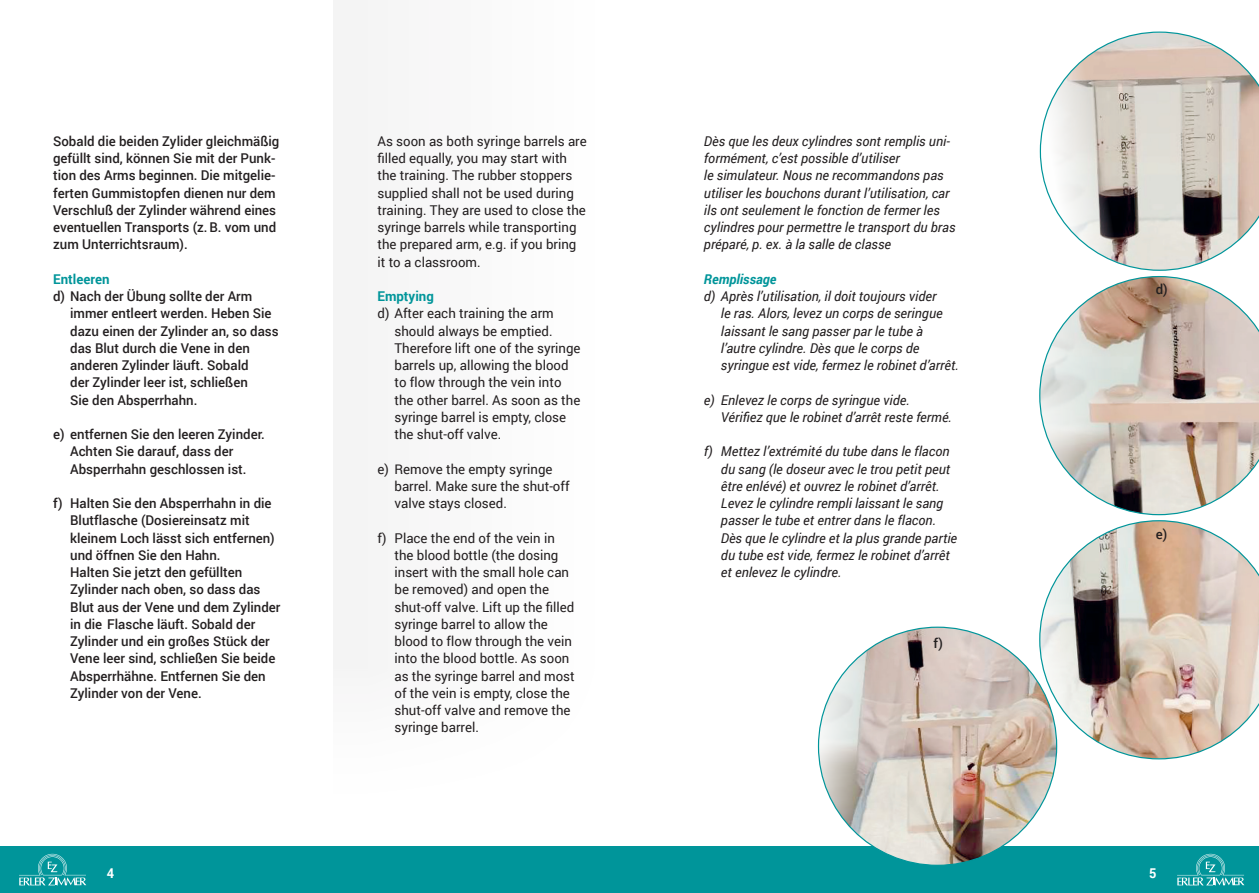
<style>
.page{position:relative;width:1259px;height:893px;background:#fff}
.page>*{position:absolute;margin:0;border:0;box-sizing:border-box;transform-origin:0 0}
.t1{font:500 13.5px/17.2px "Roboto";color:#231f20}
.t2{font:13.5px/17.2px "Roboto";color:#231f20}
.t3{font:italic 13.5px/17.2px "Roboto";color:#231f20}
.t4{font:700 13.5px "Roboto";color:#00959a}
.t5{font:italic 700 13.5px "Roboto";color:#00959a}
.t6{font:700 13.5px "Roboto";color:#fff;scale:.95 1}
</style>
<div class="page">
<div style="left:0;top:846px;width:1259px;height:47px;background:#00959a"></div>
<svg style="left:19px;top:854px;width:67px;height:31px"></svg>
<svg style="left:1177px;top:854px;width:67px;height:31px"></svg>
<div style="left:333px;top:0;width:298px;height:846px;background:#fafafa"></div>
<svg style="left:1039px;top:32px;width:220px;height:239px"></svg>
<svg style="left:1039px;top:276px;width:220px;height:239px"></svg>
<img style="left:818px;top:627px;width:238px;height:237px">
<svg style="left:1039px;top:520px;width:220px;height:239px"></svg>
<p class="t1" style="left:53px;top:132px;width:228px">Sobald die beiden Zylider gleichmäßig gefüllt sind, können Sie mit der Punk&shy;tion des Arms beginnen. Die mitgelie&shy;ferten Gummistopfen dienen nur dem Verschluß der Zylinder während eines eventuellen Transports (z.B. vom und zum Unterrichtsraum).</p>
<p class="t4" style="left:53px;top:270px;width:58px">Entleeren</p>
<p class="t1" style="left:70px;top:287px;width:210px;text-indent:-17px">d) Nach der Übung sollte der Arm immer entleert werden. Heben Sie dazu einen der Zylinder an, so dass das Blut durch die Vene in den anderen Zylinder läuft. Sobald<br>der Zylinder leer ist, schließen<br>Sie den Absperrhahn.</p>
<p class="t1" style="left:70px;top:425px;width:196px;text-indent:-17px">e) entfernen Sie den leeren Zyinder.<br>Achten Sie darauf, dass der<br>Absperrhahn geschlossen ist.</p>
<p class="t1" style="left:70px;top:494px;width:212px;text-indent:-17px">f) Halten Sie den Absperrhahn in die<br>Blutflasche (Dosiereinsatz mit kleinem Loch lässt sich entfernen) und öffnen Sie den Hahn.<br>Halten Sie jetzt den gefüllten<br>Zylinder nach oben, so dass das<br>Blut aus der Vene und dem Zylinder in die Flasche läuft. Sobald der<br>Zylinder und ein großes Stück der<br>Vene leer sind, schließen Sie beide<br>Absperrhähne. Entfernen Sie den<br>Zylinder von der Vene.</p>
<p class="t2" style="left:377px;top:132px;width:211px">As soon as both syringe barrels are filled equally, you may start with the training. The rubber stoppers supplied shall not be used during training. They are used to close the syringe barrels while transporting the prepared arm, e.g. if you bring it to a classroom.</p>
<p class="t4" style="left:377px;top:287px;width:58px">Emptying</p>
<p class="t2" style="left:394px;top:304px;width:188px;text-indent:-17px">d) After each training the arm should always be emptied.<br>Therefore lift one of the syringe barrels up, allowing the blood to flow through the vein into the other barrel. As soon as the syringe barrel is empty, close the shut-off valve.</p>
<p class="t2" style="left:394px;top:460px;width:177px;text-indent:-17px">e) Remove the empty syringe barrel. Make sure the shut-off valve stays closed.</p>
<p class="t2" style="left:394px;top:529px;width:182px;text-indent:-17px">f) Place the end of the vein in the blood bottle (the dosing insert with the small hole can be removed) and open the shut-off valve. Lift up the filled syringe barrel to allow the blood to flow through the vein into the blood bottle. As soon as the syringe barrel and most of the vein is empty, close the shut-off valve and remove the syringe barrel.</p>
<p class="t3" style="left:704px;top:132px;width:253px">Dès que les deux cylindres sont remplis uni&shy;formément, c’est possible d’utiliser<br>le simulateur. Nous ne recommandons pas utiliser les bouchons durant l’utilisation, car ils ont seulement le fonction de fermer les cylindres pour permettre le transport du bras préparé, p. ex. à la salle de classe</p>
<p class="t5" style="left:704px;top:270px;width:74px">Remplissage</p>
<p class="t3" style="left:721px;top:287px;width:239px;text-indent:-17px">d) Après l’utilisation, il doit toujours vider<br>le ras. Alors, levez un corps de seringue laissant le sang passer par le tube à l’autre cylindre. Dès que le corps de syringue est vide, fermez le robinet d’arrêt.</p>
<p class="t3" style="left:721px;top:391px;width:233px;text-indent:-17px">e) Enlevez le corps de syringue vide.<br>Vérifiez que le robinet d’arrêt reste fermé.</p>
<p class="t3" style="left:721px;top:442px;width:238px;text-indent:-17px">f) Mettez l’extrémité du tube dans le flacon du sang (le doseur avec le trou petit peut être enlévé) et ouvrez le robinet d’arrêt.<br>Levez le cylindre rempli laissant le sang passer le tube et entrer dans le flacon.<br>Dès que le cylindre et la plus grande partie du tube est vide, fermez le robinet d’arrêt et enlevez le cylindre.</p>
<p class="t1" style="left:933px;top:634px;width:11px">f)</p>
<p class="t1" style="left:1155px;top:280px;width:14px">d)</p>
<p class="t1" style="left:1155px;top:525px;width:13px">e)</p>
<p class="t6" style="left:107px;top:864px;width:9px">4</p>
<p class="t6" style="left:1149px;top:864px;width:9px">5</p>
</div>
